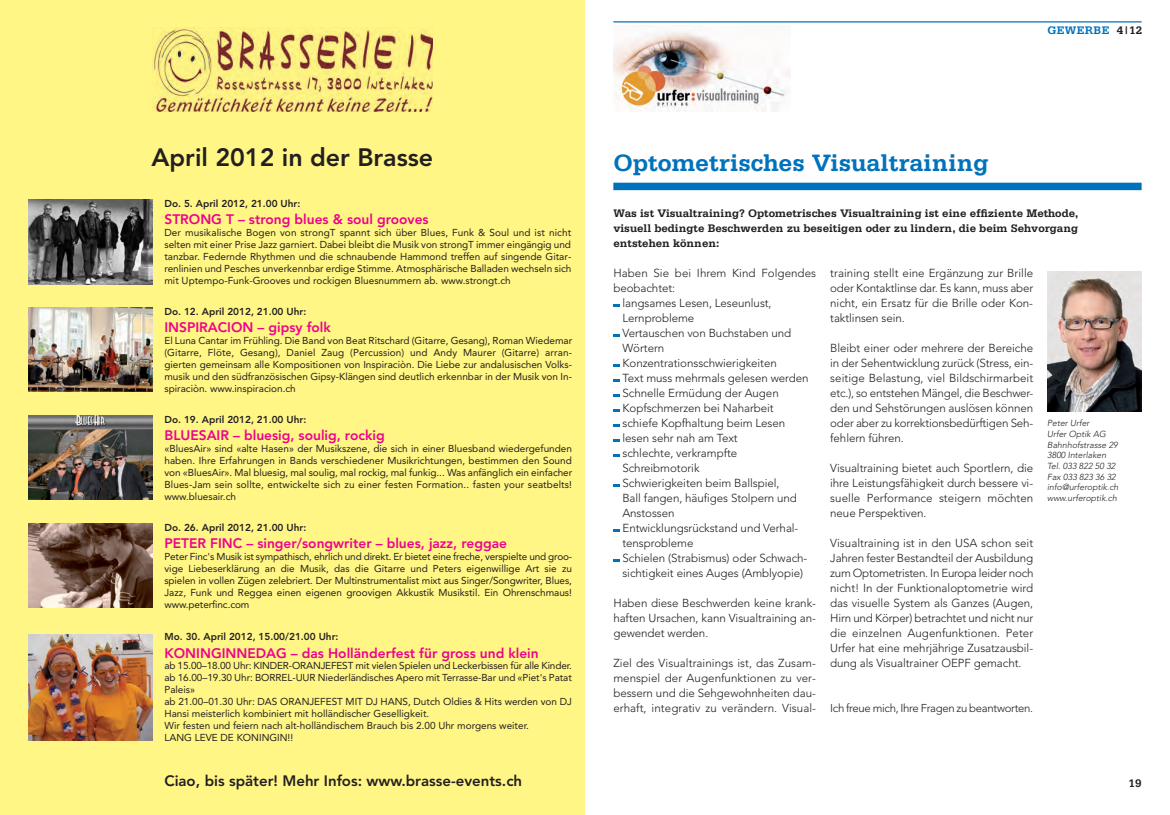
<style>
.page{position:relative;width:1170px;height:815px;background:#fff}
.page>*{position:absolute;margin:0;border:0;box-sizing:border-box;transform-origin:0 0}
.t1{font:700 25px "Serifa";color:#0072bc}
.t2{font:800 25px "Avenir";color:#231f20}
.t3{font:800 15px "Avenir";color:#231f20}
.t4{font:800 13.75px "Avenir";color:#ed028c}
.t5{font:300 11.5px/15px "Avenir";letter-spacing:-.005em;color:#231f20;text-align:justify}
.t6{font:700 11.5px/15px "Serifa";color:#231f20;text-align:justify}
.t7{font:700 11.5px "Serifa";letter-spacing:.03em;color:#0072bc}
.t8{font:300 11.38px "Avenir";letter-spacing:-.025em;color:#231f20}
.t9{font:10px/11.9px "Avenir";color:#231f20;text-align:justify}
.t10{font:800 10px "Avenir";color:#231f20}
.t11{font:italic 300 8.75px/10.6px "Avenir";letter-spacing:.005em;color:#231f20}
.s1{color:#231f20}
</style>
<div class="page">
<div style="left:0;top:0;width:585px;height:815px;background:#fff685"></div>
<img style="left:28px;top:199px;width:124px;height:85px">
<img style="left:28px;top:307px;width:124px;height:84px">
<img style="left:28px;top:415px;width:124px;height:85px">
<img style="left:28px;top:523px;width:124px;height:85px">
<img style="left:28px;top:634px;width:124px;height:106px">
<img style="left:153px;top:27px;width:280px;height:84px">
<hr style="left:613px;top:21px;width:528px;height:2px;background:#0072bc">
<div style="left:613px;top:183px;width:528px;height:7px;background:#0072bc"></div>
<svg style="left:613px;top:304px;width:6px;height:3px"></svg>
<svg style="left:613px;top:334px;width:6px;height:3px"></svg>
<svg style="left:613px;top:364px;width:6px;height:3px"></svg>
<svg style="left:613px;top:379px;width:6px;height:3px"></svg>
<svg style="left:613px;top:394px;width:6px;height:3px"></svg>
<svg style="left:613px;top:409px;width:6px;height:3px"></svg>
<svg style="left:613px;top:424px;width:6px;height:3px"></svg>
<svg style="left:613px;top:439px;width:6px;height:3px"></svg>
<svg style="left:613px;top:454px;width:6px;height:3px"></svg>
<svg style="left:613px;top:484px;width:6px;height:3px"></svg>
<svg style="left:613px;top:529px;width:6px;height:3px"></svg>
<svg style="left:613px;top:559px;width:6px;height:3px"></svg>
<img style="left:1047px;top:271px;width:94px;height:141px">
<img style="left:613px;top:31px;width:177px;height:81px">
<p class="t7" style="left:1047px;top:27px;width:96px">GEWERBE <span class="s1">4|12</span></p>
<h1 class="t2" style="left:151px;top:147px;width:283px">April 2012 in der Brasse</h1>
<p class="t10" style="left:164px;top:199px;width:137px">Do. 5. April 2012, 21.00 Uhr:</p>
<h3 class="t4" style="left:164px;top:214px;width:266px">STRONG T – strong blues &amp; soul grooves</h3>
<p class="t9" style="left:164px;top:228px;width:408px">Der musikalische Bogen von strongT spannt sich über Blues, Funk &amp; Soul und ist nicht selten mit einer Prise Jazz garniert. Dabei bleibt die Musik von strongT immer eingängig und tanzbar. Federnde Rhythmen und die schnaubende Hammond treffen auf singende Gitar&shy;renlinien und Pesches unverkennbar erdige Stimme. Atmosphärische Balladen wechseln sich mit Uptempo-Funk-Grooves und rockigen Bluesnummern ab. www.strongt.ch</p>
<p class="t10" style="left:164px;top:307px;width:143px">Do. 12. April 2012, 21.00 Uhr:</p>
<h3 class="t4" style="left:164px;top:322px;width:168px">INSPIRACION – gipsy folk</h3>
<p class="t9" style="left:164px;top:336px;width:409px">El Luna Cantar im Frühling. Die Band von Beat Ritschard (Gitarre, Gesang), Roman Wiedemar (Gitarre, Flöte, Gesang), Daniel Zaug (Percussion) und Andy Maurer (Gitarre) arran - gierten gemeinsam alle Kompositionen von Inspiraciòn. Die Liebe zur andalusischen Volks&shy;musik und den südfranzösischen Gipsy-Klängen sind deutlich erkennbar in der Musik von In&shy;spiraciòn. www.inspiracion.ch</p>
<p class="t10" style="left:164px;top:415px;width:143px">Do. 19. April 2012, 21.00 Uhr:</p>
<h3 class="t4" style="left:164px;top:430px;width:222px">BLUESAIR – bluesig, soulig, rockig</h3>
<p class="t9" style="left:164px;top:444px;width:409px">«BluesAir» sind «alte Hasen» der Musikszene, die sich in einer Bluesband wiedergefunden haben. Ihre Erfahrungen in Bands verschiedener Musikrichtungen, bestimmen den Sound von «BluesAir». Mal bluesig, mal soulig, mal rockig, mal funkig... Was anfänglich ein einfacher Blues-Jam sein sollte, entwickelte sich zu einer festen Formation.. fasten your seatbelts! www.bluesair.ch</p>
<p class="t10" style="left:164px;top:523px;width:143px">Do. 26. April 2012, 21.00 Uhr:</p>
<h3 class="t4" style="left:164px;top:538px;width:344px">PETER FINC – singer/songwriter – blues, jazz, reggae</h3>
<p class="t9" style="left:164px;top:552px;width:409px">Peter Finc's Musik ist sympathisch, ehrlich und direkt. Er bietet eine freche, verspielte und groo&shy;vige Liebeserklärung an die Musik, das die Gitarre und Peters eigenwillige Art sie zu spielen in vollen Zügen zelebriert. Der Multinstrumentalist mixt aus Singer/Songwriter, Blues, Jazz, Funk und Reggea einen eigenen groovigen Akkustik Musikstil. Ein Ohrenschmaus! www.peterfinc.com</p>
<p class="t10" style="left:164px;top:633px;width:175px">Mo. 30. April 2012, 15.00/21.00 Uhr:</p>
<h3 class="t4" style="left:164px;top:647px;width:376px">KONINGINNEDAG – das Holländerfest für gross und klein</h3>
<p class="t9" style="left:164px;top:661px;width:409px;text-align:left">ab 15.00–18.00 Uhr: KINDER-ORANJEFEST mit vielen Spielen und Leckerbissen für alle Kinder. ab 16.00–19.30 Uhr: BORREL-UUR Niederländisches Apero mit Terrasse-Bar und «Piet's Patat Paleis»<br>ab 21.00–01.30 Uhr: DAS ORANJEFEST MIT DJ HANS, Dutch Oldies &amp; Hits werden von DJ Hansi meisterlich kombiniert mit holländischer Geselligkeit.<br>Wir festen und feiern nach alt-holländischem Brauch bis 2.00 Uhr morgens weiter.<br>LANG LEVE DE KONINGIN!!</p>
<h2 class="t3" style="left:164px;top:775px;width:359px">Ciao, bis später! Mehr Infos: www.brasse-events.ch</h2>
<h1 class="t1" style="left:613px;top:155px;width:377px">Optometrisches Visualtraining</h1>
<p class="t6" style="left:613px;top:206px;width:466px">Was ist Visualtraining? Optometrisches Visualtraining ist eine effiziente Methode, visuell bedingte Beschwerden zu beseitigen oder zu lindern, die beim Sehvorgang entstehen können:</p>
<p class="t5" style="left:613px;top:266px;width:204px">Haben Sie bei Ihrem Kind Folgendes</p>
<p class="t5" style="left:613px;top:281px;width:63px">beobachtet:</p>
<p class="t5" style="left:622px;top:296px;width:151px">langsames Lesen, Leseunlust,</p>
<p class="t5" style="left:622px;top:311px;width:73px">Lernprobleme</p>
<p class="t5" style="left:622px;top:326px;width:170px">Vertauschen von Buchstaben und</p>
<p class="t5" style="left:622px;top:341px;width:43px">Wörtern</p>
<p class="t5" style="left:622px;top:356px;width:156px">Konzentrationsschwierigkeiten</p>
<p class="t5" style="left:622px;top:371px;width:187px">Text muss mehrmals gelesen werden</p>
<p class="t5" style="left:622px;top:386px;width:158px">Schnelle Ermüdung der Augen</p>
<p class="t5" style="left:622px;top:401px;width:153px">Kopfschmerzen bei Naharbeit</p>
<p class="t5" style="left:622px;top:416px;width:164px">schiefe Kopfhaltung beim Lesen</p>
<p class="t5" style="left:622px;top:431px;width:117px">lesen sehr nah am Text</p>
<p class="t5" style="left:622px;top:446px;width:116px">schlechte, verkrampfte</p>
<p class="t5" style="left:622px;top:461px;width:79px">Schreibmotorik</p>
<p class="t5" style="left:622px;top:476px;width:158px">Schwierigkeiten beim Ballspiel,</p>
<p class="t5" style="left:622px;top:491px;width:176px">Ball fangen, häufiges Stolpern und</p>
<p class="t5" style="left:622px;top:506px;width:54px">Anstossen</p>
<p class="t5" style="left:622px;top:521px;width:177px">Entwicklungsrückstand und Verhal-</p>
<p class="t5" style="left:622px;top:536px;width:73px">tensprobleme</p>
<p class="t5" style="left:622px;top:551px;width:186px">Schielen (Strabismus) oder Schwach-</p>
<p class="t5" style="left:622px;top:566px;width:182px">sichtigkeit eines Auges (Amblyopie)</p>
<p class="t5" style="left:613px;top:596px;width:204px">Haben diese Beschwerden keine krank&shy;haften Ursachen, kann Visualtraining an&shy;gewendet werden.</p>
<p class="t5" style="left:613px;top:656px;width:204px">Ziel des Visualtrainings ist, das Zusam&shy;menspiel der Augenfunktionen zu ver&shy;bessern und die Sehgewohnheiten dau&shy;erhaft, integrativ zu verändern. Visual -</p>
<p class="t5" style="left:830px;top:266px;width:204px">training stellt eine Ergänzung zur Brille oder Kontaktlinse dar. Es kann, muss aber nicht, ein Ersatz für die Brille oder Kon&shy;taktlinsen sein.</p>
<p class="t5" style="left:830px;top:341px;width:205px">Bleibt einer oder mehrere der Bereiche in der Sehentwicklung zurück (Stress, ein&shy;seitige Belastung, viel Bildschirmarbeit etc.), so entstehen Mängel, die Beschwer - den und Sehstörungen auslösen können oder aber zu korrektionsbedürftigen Seh&shy;fehlern führen.</p>
<p class="t5" style="left:830px;top:461px;width:204px">Visualtraining bietet auch Sportlern, die ihre Leistungsfähigkeit durch bessere vi&shy;suelle Performance steigern möchten neue Perspektiven.</p>
<p class="t5" style="left:830px;top:536px;width:205px">Visualtraining ist in den USA schon seit Jahren fester Bestandteil der Ausbildung zum Optometristen. In Europa leider noch nicht! In der Funktionaloptometrie wird das visuelle System als Ganzes (Augen, Hirn und Körper) betrachtet und nicht nur die einzelnen Augenfunktionen. Peter Urfer hat eine mehrjährige Zusatzausbil&shy;dung als Visualtrainer OEPF gemacht.</p>
<p class="t8" style="left:830px;top:703px;width:204px">Ich freue mich, Ihre Fragen zu beantworten.</p>
<p class="t11" style="left:1047px;top:419px;width:73px">Peter Urfer<br>Urfer Optik AG<br>Bahnhofstrasse 29<br>3800 Interlaken<br>Tel. 033 822 50 32<br>Fax 033 823 36 32 info@urferoptik.ch www.urferoptik.ch</p>
<p class="t6" style="left:1128px;top:776px;width:15px">19</p>
</div>
